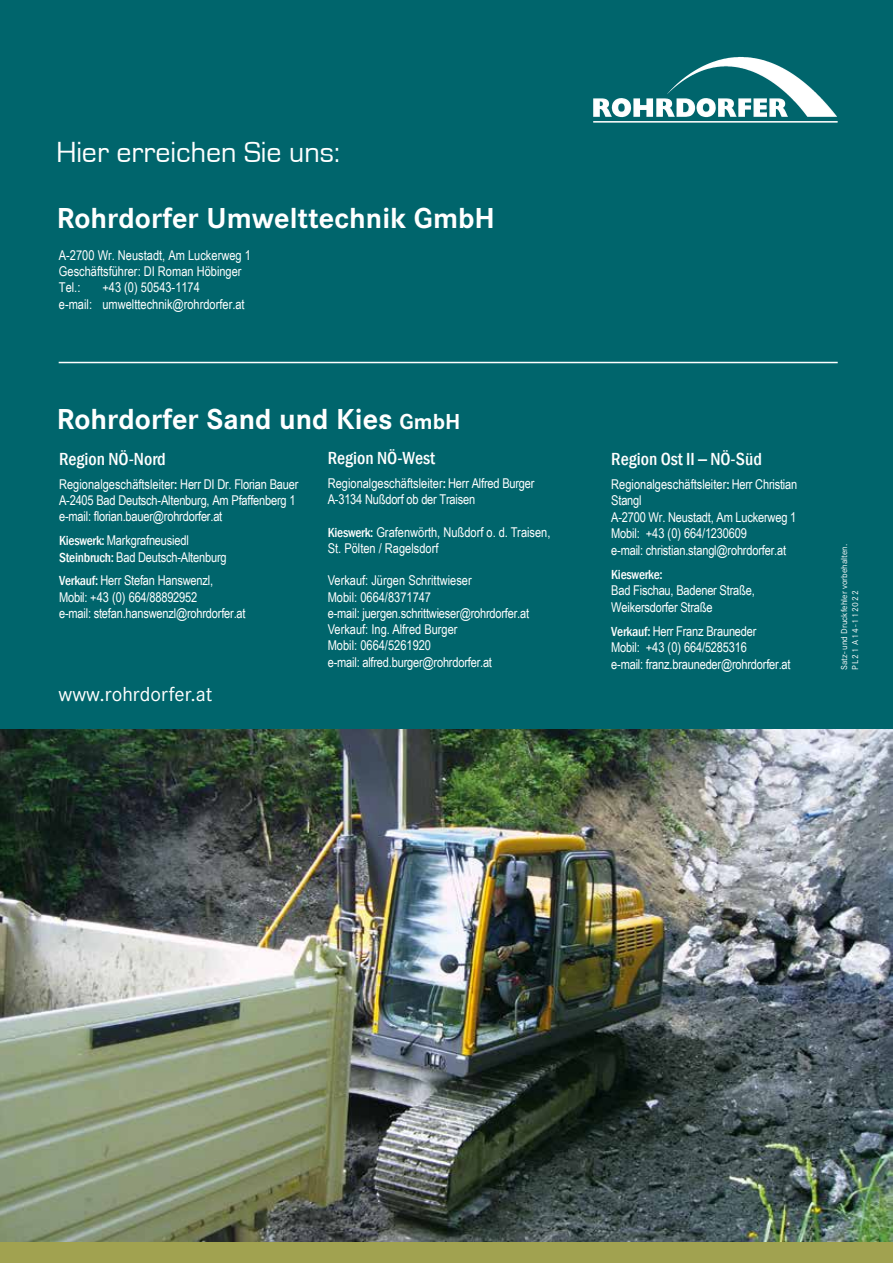
<style>
.page{position:relative;width:893px;height:1263px;background:#fff}
.page>*{position:absolute;margin:0;border:0;box-sizing:border-box;transform-origin:0 0}
.t1{font:700 30px "Corporate S";color:#fff}
.t2{font:30px "Eurostile";color:#fff}
.t3{font:21px "Corporate S";color:#fff}
.t4{font:500 condensed 18px "Franklin Gothic";color:#fff}
.t5{font:13.5px/16.5px "Arial Narrow";letter-spacing:-.015em;color:#fff}
.t6{font:500 condensed 13.5px "Franklin Gothic";letter-spacing:-.015em;color:#fff}
.t7{font:9px/10.8px "Corporate S";color:#fff}
.s1{font-size:22.5px}
.s2{font-family:"Franklin Gothic";font-weight:500;font-stretch:condensed}
.s3{font-family:"Frutiger LT Std";font-weight:700;font-stretch:normal}
</style>
<div class="page">
<div style="left:0;top:0;width:893px;height:802px;background:#00656c"></div>
<div style="left:0;top:1242px;width:893px;height:21px;background:#a1a250"></div>
<img style="left:0;top:729px;width:893px;height:513px">
<hr style="left:59px;top:362px;width:779px;height:1px;background:#fff">
<img style="left:667px;top:57px;width:71px;height:37px">
<h1 class="t2" style="left:56px;top:136px;width:285px">Hier erreichen Sie uns:</h1>
<h1 class="t1" style="left:57px;top:197px;width:440px">Rohrdorfer Umwelttechnik GmbH</h1>
<p class="t5" style="left:59px;top:247px;width:193px">A-2700 Wr. Neustadt, Am Luckerweg 1<br>Geschäftsführer: DI Roman Höbinger<br>Tel.:</p>
<p class="t5" style="left:59px;top:279px;width:187px;text-align:center">+43 (0) 50543-1174<br>e-mail: umwelttechnik@rohrdorfer.at</p>
<h1 class="t1" style="left:57px;top:398px;width:405px">Rohrdorfer Sand und Kies <span class="s1">GmbH</span></h1>
<h3 class="t4" style="left:59px;top:447px;width:108px">Region NÖ-Nord</h3>
<p class="t5" style="left:59px;top:476px;width:241px">Regionalgeschäftsleiter<span class="s2">:</span> Herr DI Dr. Florian Bauer<br>A-2405 Bad Deutsch-Altenburg, Am Pfaffenberg 1 e-mail: florian.bauer@rohrdorfer.at</p>
<p class="t5" style="left:59px;top:532px;width:169px"><span class="s2">Kieswerk:</span> Markgrafneusiedl<br><span class="s2">Steinbruch:</span> Bad Deutsch-Altenburg</p>
<p class="t5" style="left:59px;top:572px;width:188px"><span class="s2">Verkauf:</span> Herr Stefan Hanswenzl,<br>Mobil: +43 (0) 664/88892952<br>e-mail: stefan.hanswenzl@rohrdorfer.at</p>
<h3 class="t4" style="left:328px;top:446px;width:109px">Region NÖ-West</h3>
<p class="t5" style="left:328px;top:474px;width:208px">Regionalgeschäftsleiter<span class="s2">:</span> Herr Alfred Burger<br>A-3134 Nußdorf ob der Traisen</p>
<p class="t5" style="left:328px;top:523px;width:224px"><span class="s2">Kieswerk:</span> Grafenwörth, Nußdorf o. d. Traisen,<br>St. Pölten / Ragelsdorf</p>
<p class="t5" style="left:328px;top:572px;width:203px">Verkauf: Jürgen Schrittwieser<br>Mobil: 0664/8371747<br>e-mail: juergen.schrittwieser@rohrdorfer.at<br>Verkauf: Ing. Alfred Burger<br>Mobil: 0664/5261920<br>e-mail: alfred.burger@rohrdorfer.at</p>
<h2 class="t3" style="left:58px;top:680px;width:155px">www.rohrdorfer.at</h2>
<h3 class="t4" style="left:611px;top:447px;width:152px">Region Ost II <span class="s3">–</span> NÖ-Süd</h3>
<p class="t5" style="left:611px;top:475px;width:188px">Regionalgeschäftsleiter<span class="s2">:</span> Herr Christian<br>Stangl<br>A-2700 Wr. Neustadt, Am Luckerweg 1<br>Mobil: +43 (0) 664/1230609<br>e-mail: christian.stangl@rohrdorfer.at</p>
<p class="t6" style="left:611px;top:565px;width:53px">Kieswerke:</p>
<p class="t5" style="left:611px;top:582px;width:145px">Bad Fischau, Badener Straße,<br>Weikersdorfer Straße</p>
<p class="t5" style="left:611px;top:622px;width:181px"><span class="s2">Verkauf:</span> Herr Franz Brauneder<br>Mobil: +43 (0) 664/5285316<br>e-mail: franz.brauneder@rohrdorfer.at</p>
<p class="t7" style="left:838px;top:670px;width:127px;rotate:-90deg">Satz- und Druckfehler vorbehalten.<br>PL21 A14-112022</p>
</div>
